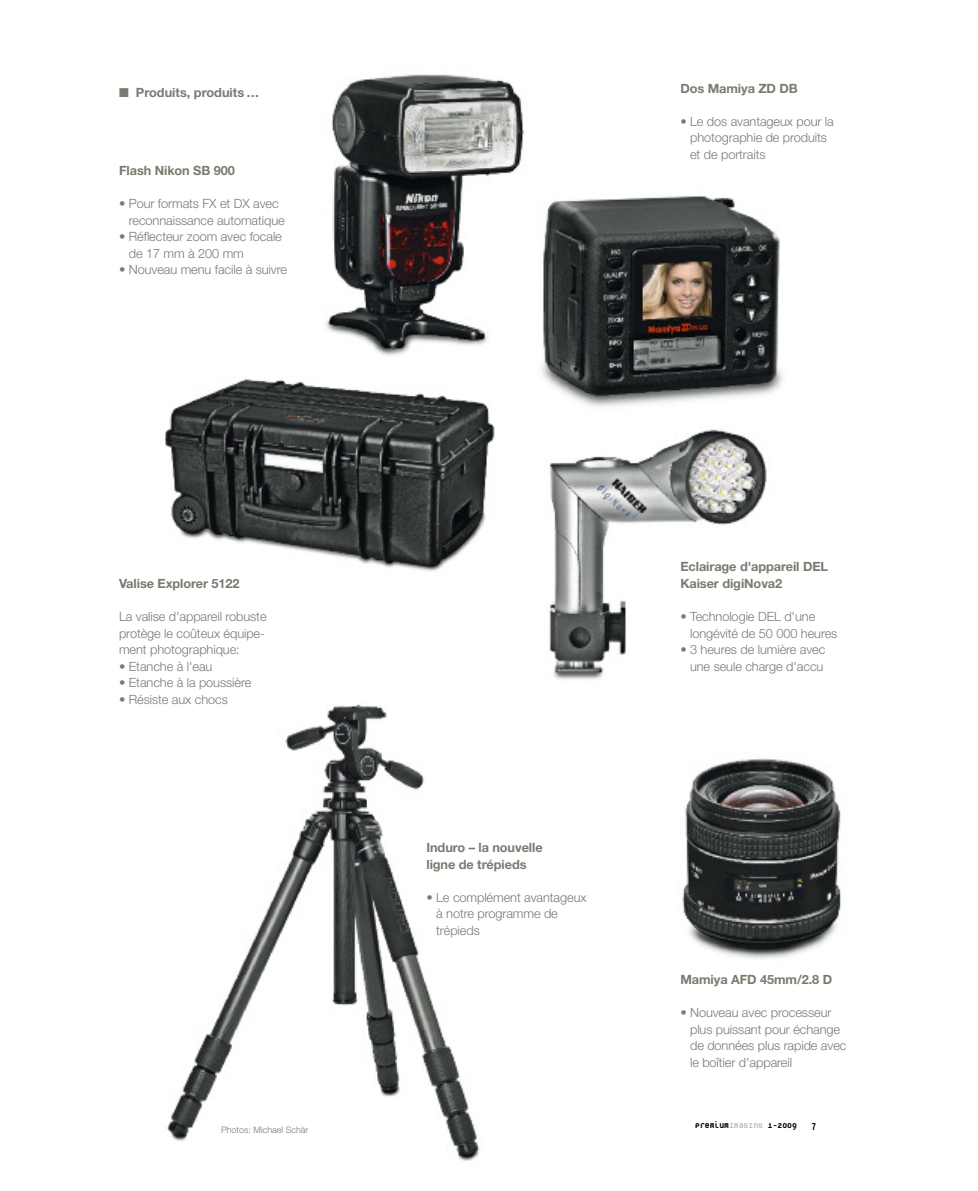
<style>
.page{position:relative;width:978px;height:1191px;background:#fff}
.page>*{position:absolute;margin:0;border:0;box-sizing:border-box;transform-origin:0 0}
.t1{font:300 12.75px/16.5px "Helvetica Neue";letter-spacing:-.005em;color:#787b70}
.t2{font:700 12.75px/16.5px "Helvetica Neue";letter-spacing:-.005em;color:#787b70}
.t3{font:800 10.5px "Platelet";color:#000}
.t4{font:300 9px "Helvetica Neue";color:#787b70}
.s1{color:#bbc4b6}
</style>
<div class="page">
<img style="left:167px;top:704px;width:313px;height:457px">
<img style="left:326px;top:74px;width:198px;height:282px">
<img style="left:541px;top:195px;width:242px;height:212px">
<img style="left:549px;top:429px;width:218px;height:251px">
<img style="left:165px;top:379px;width:330px;height:192px">
<img style="left:682px;top:758px;width:159px;height:201px">
<p class="t2" style="left:119px;top:84px;width:142px">■ Produits, produits …</p>
<p class="t2" style="left:119px;top:162px;width:117px">Flash Nikon SB 900</p>
<p class="t1" style="left:129px;top:195px;width:157px;text-indent:-10px">• Pour formats FX et DX avec reconnaissance automatique</p>
<p class="t1" style="left:129px;top:228px;width:155px;text-indent:-10px">• Réflecteur zoom avec focale de 17 mm à 200 mm</p>
<p class="t1" style="left:119px;top:261px;width:169px">• Nouveau menu facile à suivre</p>
<p class="t2" style="left:119px;top:575px;width:122px">Valise Explorer 5122</p>
<p class="t1" style="left:119px;top:608px;width:149px">La valise d'appareil robuste protège le coûteux équipe&shy;ment photographique:</p>
<p class="t1" style="left:119px;top:657px;width:95px">• Etanche à l'eau</p>
<p class="t1" style="left:119px;top:674px;width:134px">• Etanche à la poussière</p>
<p class="t1" style="left:119px;top:690px;width:110px">• Résiste aux chocs</p>
<p class="t4" style="left:221px;top:1124px;width:89px">Photos: Michael Schär</p>
<p class="t2" style="left:680px;top:80px;width:119px">Dos Mamiya ZD DB</p>
<p class="t1" style="left:690px;top:113px;width:145px;text-indent:-10px">• Le dos avantageux pour la photographie de produits et de portraits</p>
<p class="t2" style="left:426px;top:839px;width:118px">Induro – la nouvelle ligne de trépieds</p>
<p class="t1" style="left:436px;top:888px;width:152px;text-indent:-10px">• Le complément avantageux à notre programme de trépieds</p>
<p class="t2" style="left:680px;top:558px;width:149px">Eclairage d'appareil DEL<br>Kaiser digiNova2</p>
<p class="t1" style="left:690px;top:608px;width:149px;text-indent:-10px">• Technologie DEL d'une longévité de 50 000 heures</p>
<p class="t1" style="left:680px;top:641px;width:147px;text-align:right">• 3 heures de lumière avec une seule charge d'accu</p>
<p class="t2" style="left:680px;top:971px;width:153px">Mamiya AFD 45mm/2.8 D</p>
<p class="t1" style="left:690px;top:1004px;width:158px;text-indent:-10px">• Nouveau avec processeur plus puissant pour échange de données plus rapide avec le boîtier d'appareil</p>
<p class="t3" style="left:695px;top:1118px;width:103px">Premium<span class="s1">ImaGInG</span> 1-2009</p>
<p class="t3" style="left:812px;top:1118px;width:6px">7</p>
</div>
